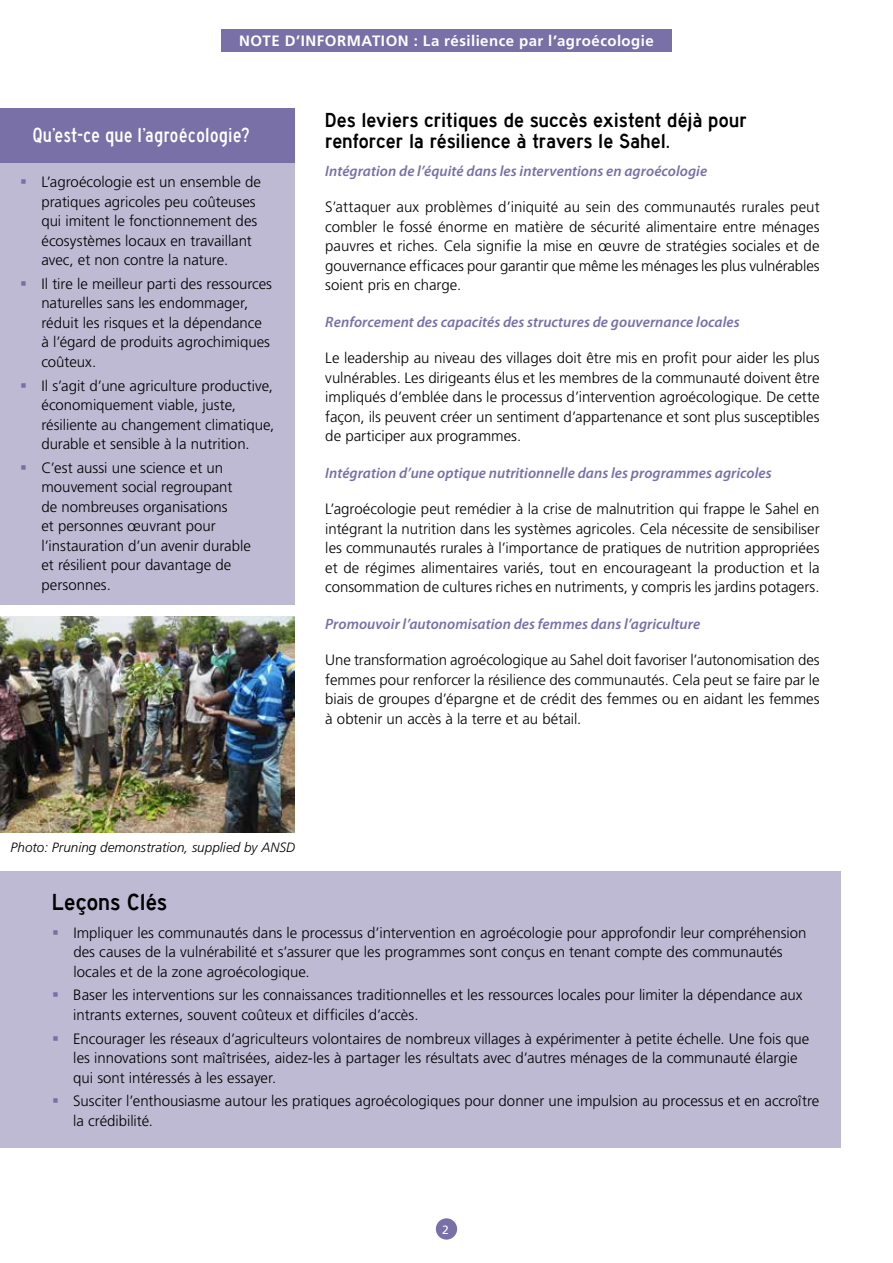
<style>
.page{position:relative;width:893px;height:1263px;background:#fff}
.page>*{position:absolute;margin:0;border:0;box-sizing:border-box;transform-origin:0 0}
.t1{font:24px "Highway Gothic";color:#000}
.t2{font:21px/21px "Highway Gothic";color:#000}
.t3{font:21px "Highway Gothic Narrow";color:#fff}
.t4{font:300 15px/19.5px "Frutiger";color:#000}
.t5{font:italic 600 15px "Myriad Pro";letter-spacing:.005em;color:#7870a6}
.t6{font:700 15px "Frutiger";letter-spacing:.03em;color:#fff}
.t7{font:italic 300 13.5px "Frutiger";color:#000}
.t8{font:12px "Frutiger";color:#fff}
</style>
<div class="page">
<div style="left:436px;top:1218px;width:21px;height:21px;background:#7870a6;border-radius:50%"></div>
<div style="left:221px;top:30px;width:451px;height:22px;background:#7870a6"></div>
<div style="left:0;top:115px;width:294px;height:489px;background:#bfbad4"></div>
<div style="left:0;top:108px;width:294px;height:55px;background:#7870a6"></div>
<div style="left:0;top:872px;width:841px;height:276px;background:#bfbad4"></div>
<img style="left:0;top:617px;width:294px;height:215px">
<p class="t6" style="left:239px;top:31px;width:416px">NOTE D’INFORMATION : La résilience par l’agroécologie</p>
<h2 class="t3" style="left:33px;top:124px;width:218px">Qu’est-ce que l’agroécologie?</h2>
<p class="t4" style="left:41px;top:172px;width:221px">L’agroécologie est un ensemble de pratiques agricoles peu coûteuses qui imitent le fonctionnement des écosystèmes locaux en travaillant avec, et non contre la nature.</p>
<p class="t4" style="left:41px;top:274px;width:232px">Il tire le meilleur parti des ressources naturelles sans les endommager, réduit les risques et la dépendance à l’égard de produits agrochimiques coûteux.</p>
<p class="t4" style="left:41px;top:376px;width:234px">Il s’agit d’une agriculture productive, économiquement viable, juste, résiliente au changement climatique, durable et sensible à la nutrition.</p>
<p class="t4" style="left:41px;top:458px;width:211px">C’est aussi une science et un mouvement social regroupant de nombreuses organisations<br>et personnes œuvrant pour l’instauration d’un avenir durable et résilient pour davantage de personnes.</p>
<h2 class="t2" style="left:325px;top:110px;width:423px">Des leviers critiques de succès existent déjà pour renforcer la résilience à travers le Sahel.</h2>
<p class="t5" style="left:325px;top:161px;width:383px">Intégration de l’équité dans les interventions en agroécologie</p>
<p class="t4" style="left:325px;top:197px;width:496px;text-align:justify">S’attaquer aux problèmes d’iniquité au sein des communautés rurales peut combler le fossé énorme en matière de sécurité alimentaire entre ménages pauvres et riches. Cela signifie la mise en œuvre de stratégies sociales et de gouvernance efficaces pour garantir que même les ménages les plus vulnérables soient pris en charge.</p>
<p class="t5" style="left:325px;top:312px;width:416px">Renforcement des capacités des structures de gouvernance locales</p>
<p class="t4" style="left:325px;top:348px;width:496px;text-align:justify">Le leadership au niveau des villages doit être mis en profit pour aider les plus vulnérables. Les dirigeants élus et les membres de la communauté doivent être impliqués d’emblée dans le processus d’intervention agroécologique. De cette façon, ils peuvent créer un sentiment d’appartenance et sont plus susceptibles de participer aux programmes.</p>
<p class="t5" style="left:325px;top:463px;width:448px">Intégration d’une optique nutritionnelle dans les programmes agricoles</p>
<p class="t4" style="left:325px;top:499px;width:496px;text-align:justify">L’agroécologie peut remédier à la crise de malnutrition qui frappe le Sahel en intégrant la nutrition dans les systèmes agricoles. Cela nécessite de sensibiliser les communautés rurales à l’importance de pratiques de nutrition appropriées et de régimes alimentaires variés, tout en encourageant la production et la consommation de cultures riches en nutriments, y compris les jardins potagers.</p>
<p class="t5" style="left:325px;top:614px;width:376px">Promouvoir l’autonomisation des femmes dans l’agriculture</p>
<p class="t4" style="left:325px;top:650px;width:496px;text-align:justify">Une transformation agroécologique au Sahel doit favoriser l’autonomisation des femmes pour renforcer la résilience des communautés. Cela peut se faire par le biais de groupes d’épargne et de crédit des femmes ou en aidant les femmes à obtenir un accès à la terre et au bétail.</p>
<p class="t7" style="left:11px;top:839px;width:286px">Photo: Pruning demonstration, supplied by ANSD</p>
<h1 class="t1" style="left:52px;top:889px;width:117px">Leçons Clés</h1>
<p class="t4" style="left:73px;top:922px;width:735px">Impliquer les communautés dans le processus d’intervention en agroécologie pour approfondir leur compréhension des causes de la vulnérabilité et s’assurer que les programmes sont conçus en tenant compte des communautés locales et de la zone agroécologique.</p>
<p class="t4" style="left:73px;top:985px;width:731px">Baser les interventions sur les connaissances traditionnelles et les ressources locales pour limiter la dépendance aux intrants externes, souvent coûteux et difficiles d’accès.</p>
<p class="t4" style="left:73px;top:1028px;width:738px">Encourager les réseaux d’agriculteurs volontaires de nombreux villages à expérimenter à petite échelle. Une fois que les innovations sont maîtrisées, aidez-les à partager les résultats avec d’autres ménages de la communauté élargie qui sont intéressés à les essayer.</p>
<p class="t4" style="left:73px;top:1091px;width:748px">Susciter l’enthousiasme autour les pratiques agroécologiques pour donner une impulsion au processus et en accroître la crédibilité.</p>
<p class="t8" style="left:442px;top:1222px;width:8px">2</p>
</div>
